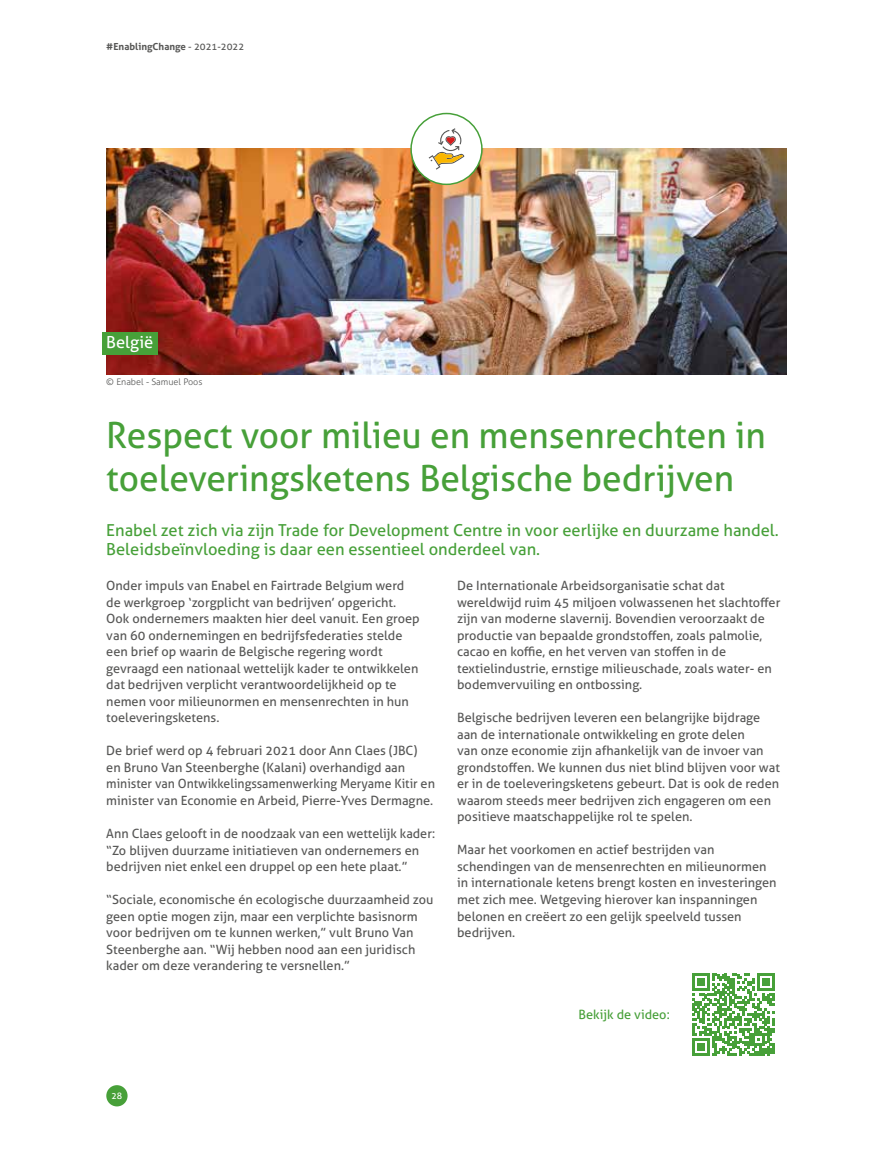
<style>
.page{position:relative;width:893px;height:1149px;background:#fff}
.page>*{position:absolute;margin:0;border:0;box-sizing:border-box;transform-origin:0 0}
.t1{font:36px/43.2px "Aller";color:#47a039}
.t2{font:16.5px/19.8px "Aller";color:#47a039}
.t3{font:16.5px "Aller";color:#fff}
.t4{font:12.75px/16.5px "Aller";color:#575756}
.t5{font:12.75px "Aller";color:#47a039}
.t6{font:700 9.75px "Aller";color:#575756}
.t7{font:300 9px "Aller";color:#575756}
.t8{font:9px "Aller";color:#fff}
.s1{font-weight:400}
</style>
<div class="page">
<div style="left:106px;top:1084px;width:22px;height:22px;background:#47a039;border-radius:50%"></div>
<img style="left:106px;top:149px;width:681px;height:225px">
<div style="left:102px;top:332px;width:56px;height:22px;background:#47a039"></div>
<svg style="left:692px;top:973px;width:82px;height:82px"></svg>
<div style="left:411px;top:113px;width:71px;height:71px;background:#fff;border-radius:50%"></div>
<svg style="left:429px;top:128px;width:35px;height:42px"></svg>
<div style="left:410px;top:113px;width:73px;height:72px;border:2px solid #47a039;border-radius:50%"></div>
<p class="t6" style="left:106px;top:40px;width:140px">#EnablingChange <span class="s1">- 2021-2022</span></p>
<p class="t3" style="left:106px;top:332px;width:48px">België</p>
<p class="t7" style="left:106px;top:376px;width:98px">© Enabel - Samuel Poos</p>
<h1 class="t1" style="left:106px;top:413px;width:661px">Respect voor milieu en mensenrechten in toeleveringsketens Belgische bedrijven</h1>
<p class="t2" style="left:106px;top:519px;width:674px">Enabel zet zich via zijn Trade for Development Centre in voor eerlijke en duurzame handel.<br>Beleidsbeïnvloeding is daar een essentieel onderdeel van.</p>
<p class="t4" style="left:106px;top:577px;width:315px">Onder impuls van Enabel en Fairtrade Belgium werd de werkgroep ‘zorgplicht van bedrijven’ opgericht.<br>Ook ondernemers maakten hier deel vanuit. Een groep van 60 ondernemingen en bedrijfsfederaties stelde een brief op waarin de Belgische regering wordt gevraagd een nationaal wettelijk kader te ontwikkelen dat bedrijven verplicht verantwoordelijkheid op te nemen voor milieunormen en mensenrechten in hun toeleveringsketens.</p>
<p class="t4" style="left:106px;top:742px;width:330px">De brief werd op 4 februari 2021 door Ann Claes (JBC) en Bruno Van Steenberghe (Kalani) overhandigd aan minister van Ontwikkelingssamenwerking Meryame Kitir en minister van Economie en Arbeid, Pierre-Yves Dermagne.</p>
<p class="t4" style="left:106px;top:824px;width:330px">Ann Claes gelooft in de noodzaak van een wettelijk kader: “Zo blijven duurzame initiatieven van ondernemers en bedrijven niet enkel een druppel op een hete plaat.”</p>
<p class="t4" style="left:106px;top:890px;width:329px">“Sociale, economische én ecologische duurzaamheid zou geen optie mogen zijn, maar een verplichte basisnorm voor bedrijven om te kunnen werken,” vult Bruno Van Steenberghe aan. “Wij hebben nood aan een juridisch kader om deze verandering te versnellen.”</p>
<p class="t4" style="left:457px;top:577px;width:325px">De Internationale Arbeidsorganisatie schat dat wereldwijd ruim 45 miljoen volwassenen het slachtoffer zijn van moderne slavernij. Bovendien veroorzaakt de productie van bepaalde grondstoffen, zoals palmolie, cacao en koffie, en het verven van stoffen in de textielindustrie, ernstige milieuschade, zoals water- en bodemvervuiling en ontbossing.</p>
<p class="t4" style="left:457px;top:709px;width:324px">Belgische bedrijven leveren een belangrijke bijdrage aan de internationale ontwikkeling en grote delen<br>van onze economie zijn afhankelijk van de invoer van grondstoffen. We kunnen dus niet blind blijven voor wat er in de toeleveringsketens gebeurt. Dat is ook de reden waarom steeds meer bedrijven zich engageren om een positieve maatschappelijke rol te spelen.</p>
<p class="t4" style="left:457px;top:841px;width:321px">Maar het voorkomen en actief bestrijden van schendingen van de mensenrechten en milieunormen in internationale ketens brengt kosten en investeringen met zich mee. Wetgeving hierover kan inspanningen belonen en creëert zo een gelijk speelveld tussen bedrijven.</p>
<p class="t8" style="left:112px;top:1090px;width:12px">28</p>
<p class="t5" style="left:578px;top:1005px;width:93px">Bekijk de video:</p>
</div>
